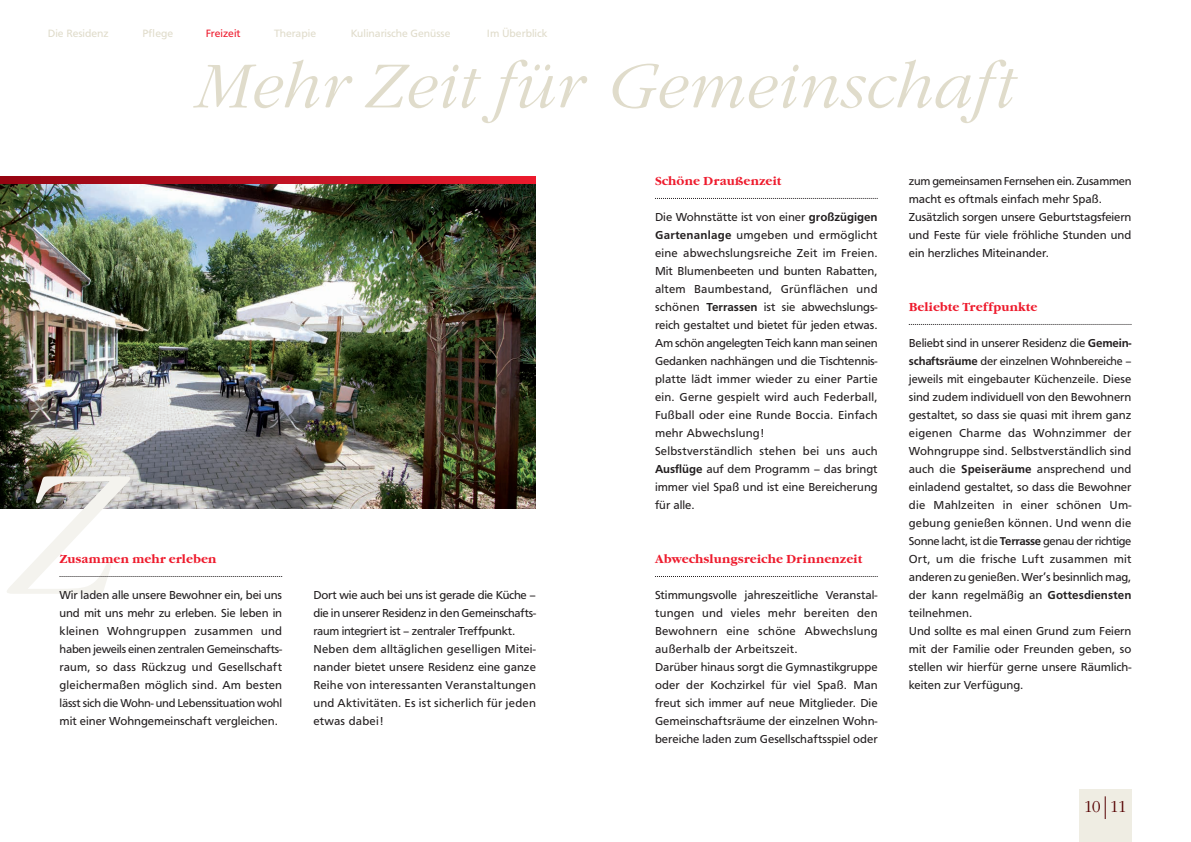
<style>
.page{position:relative;width:1191px;height:842px;background:#fff}
.page>*{position:absolute;margin:0;border:0;box-sizing:border-box;transform-origin:0 0}
.t1{font:italic 300 176px "Garamond Itc T";color:#f4f3ee}
.t2{font:italic 300 64px "Garamond Itc T";color:#e0dccb}
.t3{font:300 16.2px "Garamond Itc T";color:#500}
.t4{font:12px/18px "F015 T";color:#231f20}
.t5{font:12px/18px "F015 T";color:#231f20;text-align:justify;scale:.96 1}
.t6{font:700 12px "Garamond Itc T";color:#ee1b2d}
.t7{font:11.8px "F015 T";letter-spacing:-.02em;color:#231f20}
.t8{font:11px "F015 T";color:#e0dccb}
.t9{font:11px "F015 T";color:#ee1b2d}
.s1{font-weight:500}
</style>
<div class="page">
<svg style="left:655px;top:198px;width:222px;height:1px"></svg>
<svg style="left:655px;top:576px;width:222px;height:1px"></svg>
<svg style="left:0;top:177px;width:536px;height:8px;background:#b21a27"></svg>
<div style="left:1079px;top:789px;width:52px;height:53px;background:#efede3"></div>
<svg style="left:1105px;top:796px;width:1px;height:23px"></svg>
<img style="left:0;top:185px;width:536px;height:324px">
<svg style="left:60px;top:576px;width:222px;height:1px"></svg>
<svg style="left:909px;top:324px;width:222px;height:1px"></svg>
<p class="t8" style="left:48px;top:27px;width:62px">Die Residenz</p>
<p class="t8" style="left:142px;top:27px;width:32px">Pflege</p>
<p class="t9" style="left:206px;top:27px;width:36px">Freizeit</p>
<p class="t8" style="left:274px;top:27px;width:44px">Therapie</p>
<p class="t8" style="left:351px;top:27px;width:101px">Kulinarische Genüsse</p>
<p class="t8" style="left:487px;top:27px;width:62px">Im Überblick</p>
<h2 class="t2" style="left:196px;top:51px;width:821px">Mehr Zeit für Gemeinschaft</h2>
<h1 class="t1" style="left:10px;top:439px;width:113px">Z</h1>
<p class="t6" style="left:60px;top:552px;width:159px">Zusammen mehr erleben</p>
<p class="t4" style="left:60px;top:586px;width:224px;text-align:justify">Wir laden alle unsere Bewohner ein, bei uns und mit uns mehr zu erleben. Sie leben in kleinen Wohngruppen zusammen und</p>
<p class="t7" style="left:60px;top:642px;width:224px">haben jeweils einen zentralen Gemeinschafts-</p>
<p class="t4" style="left:60px;top:658px;width:224px">raum, so dass Rückzug und Gesellschaft gleichermaßen möglich sind. Am besten</p>
<p class="t7" style="left:60px;top:696px;width:224px">lässt sich die Wohn- und Lebenssituation wohl</p>
<p class="t4" style="left:60px;top:712px;width:220px">mit einer Wohngemeinschaft vergleichen.</p>
<p class="t4" style="left:313px;top:586px;width:224px">Dort wie auch bei uns ist gerade die Küche – die in unserer Residenz in den Gemeinschafts&shy;raum integriert ist – zentraler Treffpunkt.<br>Neben dem alltäglichen geselligen Mitei&shy;nander bietet unsere Residenz eine ganze Reihe von interessanten Veranstaltungen und Aktivitäten. Es ist sicherlich für jeden etwas dabei!</p>
<p class="t6" style="left:655px;top:174px;width:128px">Schöne Draußenzeit</p>
<p class="t4" style="left:655px;top:208px;width:224px">Die Wohnstätte ist von einer <span class="s1">großzügigen Gartenanlage</span> umgeben und ermöglicht eine abwechslungsreiche Zeit im Freien.<br>Mit Blumenbeeten und bunten Rabatten, altem Baumbestand, Grünflächen und schönen <span class="s1">Terrassen</span> ist sie abwechslungs&shy;reich gestaltet und bietet für jeden etwas.<br>Am schön angelegten Teich kann man seinen Gedanken nachhängen und die Tischtennis&shy;platte lädt immer wieder zu einer Partie ein. Gerne gespielt wird auch Federball, Fußball oder eine Runde Boccia. Einfach mehr Abwechslung!<br>Selbstverständlich stehen bei uns auch <span class="s1">Ausflüge</span> auf dem Programm – das bringt immer viel Spaß und ist eine Bereicherung für alle.</p>
<p class="t6" style="left:655px;top:552px;width:209px">Abwechslungsreiche Drinnenzeit</p>
<p class="t4" style="left:655px;top:586px;width:224px">Stimmungsvolle jahreszeitliche Veranstal&shy;tungen und vieles mehr bereiten den Bewohnern eine schöne Abwechslung außerhalb der Arbeitszeit.<br>Darüber hinaus sorgt die Gymnastikgruppe oder der Kochzirkel für viel Spaß. Man freut sich immer auf neue Mitglieder. Die Gemeinschaftsräume der einzelnen Wohn&shy;bereiche laden zum Gesellschaftsspiel oder</p>
<p class="t7" style="left:909px;top:174px;width:224px">zum gemeinsamen Fernsehen ein. Zusammen</p>
<p class="t4" style="left:909px;top:190px;width:224px">macht es oftmals einfach mehr Spaß.<br>Zusätzlich sorgen unsere Geburtstagsfeiern und Feste für viele fröhliche Stunden und ein herzliches Miteinander.</p>
<p class="t6" style="left:909px;top:300px;width:130px">Beliebte Treffpunkte</p>
<p class="t4" style="left:909px;top:334px;width:224px">Beliebt sind in unserer Residenz die <span class="s1">Gemein-</span></p>
<p class="t7" style="left:909px;top:354px;width:224px"><span class="s1">schaftsräume</span> der einzelnen Wohnbereiche –</p>
<p class="t5" style="left:909px;top:370px;width:233px">jeweils mit eingebauter Küchenzeile. Diese sind zudem individuell von den Bewohnern gestaltet, so dass sie quasi mit ihrem ganz eigenen Charme das Wohnzimmer der Wohngruppe sind. Selbstverständlich sind auch die <span class="s1">Speiseräume</span> ansprechend und einladend gestaltet, so dass die Bewohner die Mahlzeiten in einer schönen Um&shy;gebung genießen können. Und wenn die</p>
<p class="t7" style="left:909px;top:534px;width:224px">Sonne lacht, ist die <span class="s1">Terrasse</span> genau der richtige</p>
<p class="t4" style="left:909px;top:550px;width:224px">Ort, um die frische Luft zusammen mit anderen zu genießen. Wer’s besinnlich mag, der kann regelmäßig an <span class="s1">Gottesdiensten </span>teilnehmen.<br>Und sollte es mal einen Grund zum Feiern mit der Familie oder Freunden geben, so stellen wir hierfür gerne unsere Räumlich&shy;keiten zur Verfügung.</p>
<h3 class="t3" style="left:1083px;top:798px;width:45px">10 11</h3>
</div>
